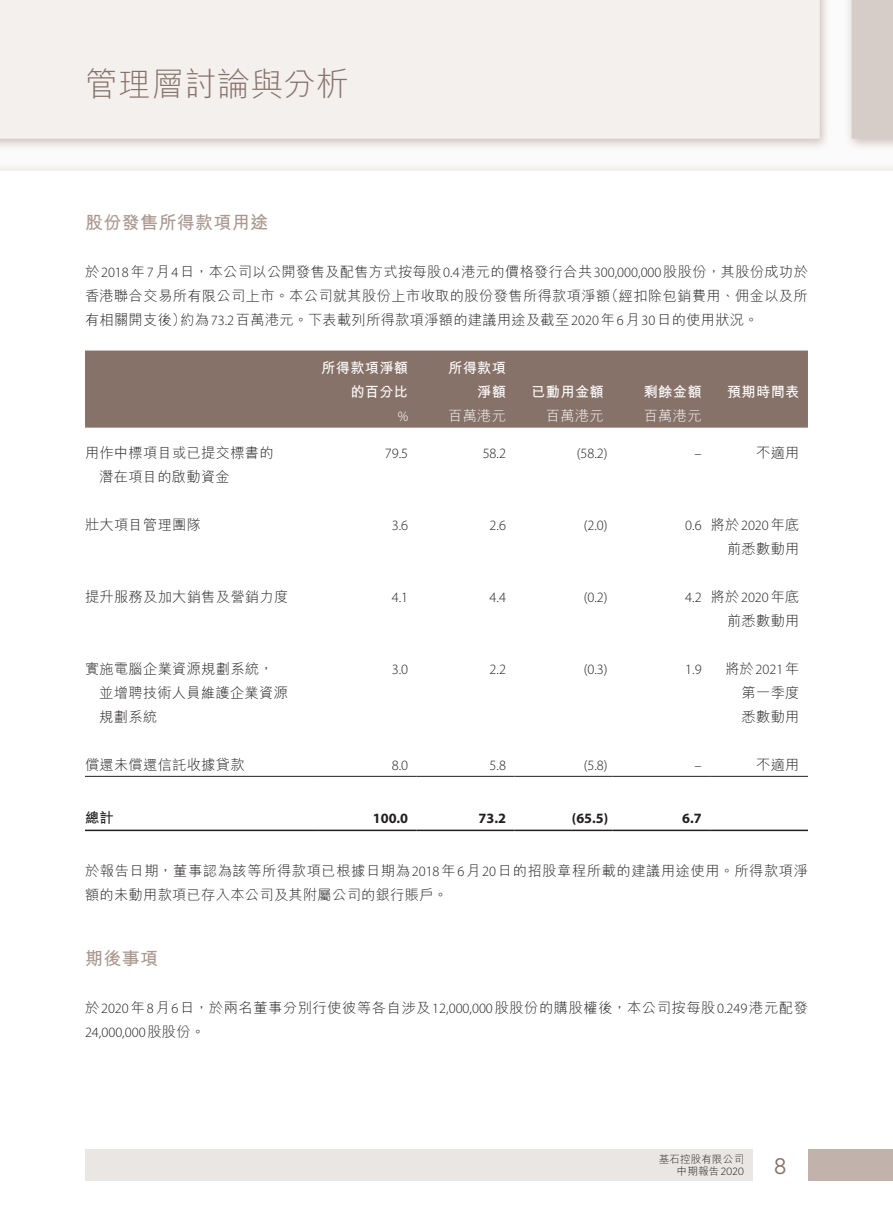
<style>
.page{position:relative;width:893px;height:1212px;background:#fff}
.page>*{position:absolute;margin:0;border:0;box-sizing:border-box;transform-origin:0 0}
.t1{font:300 33px "M Hei HK";color:#877269}
.t2{font:22.5px "Gotham Narrow";color:#877269}
._01_H1{font:700 18px "M Hei HK";letter-spacing:.02em;color:#a9988f}
._00_txt{font:300 14.25px/24px "M Hei HK";letter-spacing:.025em;color:#231f20}
._50_Table_txt{font:300 14.25px "M Hei HK";letter-spacing:.02em;color:#231f20}
._50_Table_txt-2{font:300 14.25px "Myriad Pro";color:#231f20}
._50_Table_txt-3{font:700 14.25px "M Hei HK";letter-spacing:.02em;color:#fff}
._50_Table_txt-4{font:700 14.25px "Myriad Pro";color:#231f20}
._50_Table_txt-5{font:300 14.25px "M Hei HK";letter-spacing:.02em;color:#fff}
._50_Table_txt-6{font:700 14.25px "M Hei HK";color:#231f20}
._50_Table_txt-7{font:300 14.25px "Myriad Pro";color:#fff}
.t3{font:300 10.5px/12px "M Hei HK";letter-spacing:.02em;color:#231f20;text-align:right}
.s1{font-family:"Myriad Pro"}
.s2{font-family:"M Hei HK"}
.s3{font-family:"Gotham Narrow"}
</style>
<div class="page">
<div style="left:808px;top:1149px;width:85px;height:32px;background:#c1b3ac"></div>
<div style="left:85px;top:1149px;width:668px;height:32px;background:#eae6e3"></div>
<div style="left:85px;top:350px;width:723px;height:78px;background:#877269"></div>
<hr style="left:85px;top:776px;width:234px;height:1px;background:#231f20">
<hr style="left:319px;top:776px;width:98px;height:1px;background:#231f20">
<hr style="left:417px;top:776px;width:97px;height:1px;background:#231f20">
<hr style="left:514px;top:776px;width:98px;height:1px;background:#231f20">
<hr style="left:612px;top:776px;width:98px;height:1px;background:#231f20">
<hr style="left:710px;top:776px;width:98px;height:1px;background:#231f20">
<hr style="left:85px;top:829px;width:234px;height:2px;background:#231f20">
<hr style="left:319px;top:829px;width:98px;height:2px;background:#231f20">
<hr style="left:417px;top:829px;width:97px;height:2px;background:#231f20">
<hr style="left:514px;top:829px;width:98px;height:2px;background:#231f20">
<hr style="left:612px;top:829px;width:98px;height:2px;background:#231f20">
<hr style="left:710px;top:829px;width:98px;height:2px;background:#231f20">
<h1 class="t1" style="left:85px;top:67px;width:266px">管理層討論與分析</h1>
<p class="_01_H1" style="left:85px;top:209px;width:185px">股份發售所得款項用途</p>
<p class="_00_txt" style="left:85px;top:259px;width:724px;text-align:right">於<span class="s1">2018</span>年<span class="s1">7</span>月<span class="s1">4</span>日，本公司以公開發售及配售方式按每股<span class="s1">0.4</span>港元的價格發行合共<span class="s1">300,000,000</span>股股份，其股份成功於（經扣除包銷費用、佣金以及所</p>
<p class="_00_txt" style="left:180px;top:283px;width:580px;text-indent:-95px">香港聯合交易所有限公司上市。本公司就其股份上市收取的股份發售所得款項淨額<br>約為<span class="s1">73.2</span>百萬港元。下表載列所得款項淨額的建議用途及截至<span class="s1">2020</span>年<span class="s1">6</span>月<span class="s1">30</span>日的使用狀況。</p>
<p class="_00_txt" style="left:85px;top:307px;width:103px">有相關開支後）</p>
<p class="_50_Table_txt-3" style="left:321px;top:357px;width:88px">所得款項淨額</p>
<p class="_50_Table_txt-3" style="left:350px;top:381px;width:59px">的百分比</p>
<p class="_50_Table_txt-3" style="left:448px;top:357px;width:59px">所得款項</p>
<p class="_50_Table_txt-3" style="left:477px;top:381px;width:30px">淨額</p>
<p class="_50_Table_txt-3" style="left:531px;top:381px;width:74px">已動用金額</p>
<p class="_50_Table_txt-3" style="left:644px;top:381px;width:59px">剩餘金額</p>
<p class="_50_Table_txt-3" style="left:727px;top:381px;width:74px">預期時間表</p>
<p class="_50_Table_txt-7" style="left:398px;top:407px;width:12px">%</p>
<p class="_50_Table_txt-5" style="left:448px;top:408px;width:59px">百萬港元</p>
<p class="_50_Table_txt-5" style="left:546px;top:408px;width:59px">百萬港元</p>
<p class="_50_Table_txt-5" style="left:644px;top:408px;width:59px">百萬港元</p>
<p class="_50_Table_txt" style="left:85px;top:446px;width:190px">用作中標項目或已提交標書的</p>
<p class="_50_Table_txt" style="left:99px;top:470px;width:132px">潛在項目的啟動資金</p>
<p class="_50_Table_txt-2" style="left:385px;top:445px;width:25px">79.5</p>
<p class="_50_Table_txt-2" style="left:483px;top:445px;width:25px">58.2</p>
<p class="_50_Table_txt-2" style="left:577px;top:445px;width:32px">(58.2)</p>
<p class="_50_Table_txt-2" style="left:694px;top:445px;width:9px">–</p>
<p class="_50_Table_txt" style="left:756px;top:446px;width:45px">不適用</p>
<p class="_50_Table_txt" style="left:85px;top:518px;width:117px">壯大項目管理團隊</p>
<p class="_50_Table_txt-2" style="left:392px;top:517px;width:18px">3.6</p>
<p class="_50_Table_txt-2" style="left:490px;top:517px;width:18px">2.6</p>
<p class="_50_Table_txt-2" style="left:584px;top:517px;width:25px">(2.0)</p>
<p class="_50_Table_txt-2" style="left:685px;top:517px;width:18px">0.6</p>
<p class="_50_Table_txt" style="left:710px;top:518px;width:90px">將於<span class="s1">2020</span>年底</p>
<p class="_50_Table_txt" style="left:85px;top:590px;width:205px">提升服務及加大銷售及營銷力度</p>
<p class="_50_Table_txt-2" style="left:392px;top:589px;width:18px">4.1</p>
<p class="_50_Table_txt-2" style="left:490px;top:589px;width:18px">4.4</p>
<p class="_50_Table_txt-2" style="left:584px;top:589px;width:25px">(0.2)</p>
<p class="_50_Table_txt-2" style="left:685px;top:589px;width:18px">4.2</p>
<p class="_50_Table_txt" style="left:727px;top:542px;width:74px">前悉數動用</p>
<p class="_50_Table_txt" style="left:710px;top:590px;width:90px">將於<span class="s1">2020</span>年底</p>
<p class="_50_Table_txt" style="left:727px;top:614px;width:74px">前悉數動用</p>
<p class="_50_Table_txt" style="left:85px;top:662px;width:190px">實施電腦企業資源規劃系統，</p>
<p class="_50_Table_txt" style="left:99px;top:686px;width:190px">並增聘技術人員維護企業資源</p>
<p class="_50_Table_txt" style="left:99px;top:710px;width:59px">規劃系統</p>
<p class="_50_Table_txt" style="left:85px;top:758px;width:161px">償還未償還信託收據貸款</p>
<p class="_50_Table_txt-2" style="left:392px;top:661px;width:18px">3.0</p>
<p class="_50_Table_txt-2" style="left:392px;top:757px;width:18px">8.0</p>
<p class="_50_Table_txt-2" style="left:490px;top:661px;width:18px">2.2</p>
<p class="_50_Table_txt-2" style="left:490px;top:757px;width:18px">5.8</p>
<p class="_50_Table_txt-2" style="left:584px;top:661px;width:25px">(0.3)</p>
<p class="_50_Table_txt-2" style="left:685px;top:661px;width:18px">1.9</p>
<p class="_50_Table_txt-2" style="left:584px;top:757px;width:25px">(5.8)</p>
<p class="_50_Table_txt-2" style="left:694px;top:757px;width:9px">–</p>
<p class="_50_Table_txt-2" style="left:725px;top:661px;width:76px"><span class="s2">將於</span> 2021<span class="s2">年</span></p>
<p class="_50_Table_txt" style="left:742px;top:686px;width:59px">第一季度</p>
<p class="_50_Table_txt" style="left:742px;top:710px;width:59px">悉數動用</p>
<p class="_50_Table_txt" style="left:756px;top:758px;width:45px">不適用</p>
<p class="_50_Table_txt-6" style="left:85px;top:807px;width:30px">總計</p>
<p class="_00_txt" style="left:85px;top:858px;width:724px">於報告日期，董事認為該等所得款項已根據日期為<span class="s1">2018</span>年<span class="s1">6</span>月<span class="s1">20</span>日的招股章程所載的建議用途使用。所得款項淨額的未動用款項已存入本公司及其附屬公司的銀行賬戶。</p>
<p class="_50_Table_txt-4" style="left:572px;top:809px;width:38px">)65.5(</p>
<p class="_50_Table_txt-4" style="left:373px;top:809px;width:37px">100.0</p>
<p class="_50_Table_txt-4" style="left:479px;top:809px;width:29px">73.2</p>
<p class="_50_Table_txt-4" style="left:682px;top:809px;width:21px">6.7</p>
<p class="_01_H1" style="left:85px;top:945px;width:75px">期後事項</p>
<p class="_00_txt" style="left:85px;top:995px;width:724px">於<span class="s1">2020</span>年<span class="s1">8</span>月<span class="s1">6</span>日，於兩名董事分別行使彼等各自涉及<span class="s1">12,000,000</span>股股份的購股權後，本公司按每股<span class="s1">0.249</span>港元配發<br><span class="s1">24,000,000</span>股股份。</p>
<p class="t3" style="left:659px;top:1153px;width:87px">基石控股有限公司中期報告<span class="s3">2020</span></p>
<h2 class="t2" style="left:774px;top:1152px;width:14px">8</h2>
</div>
